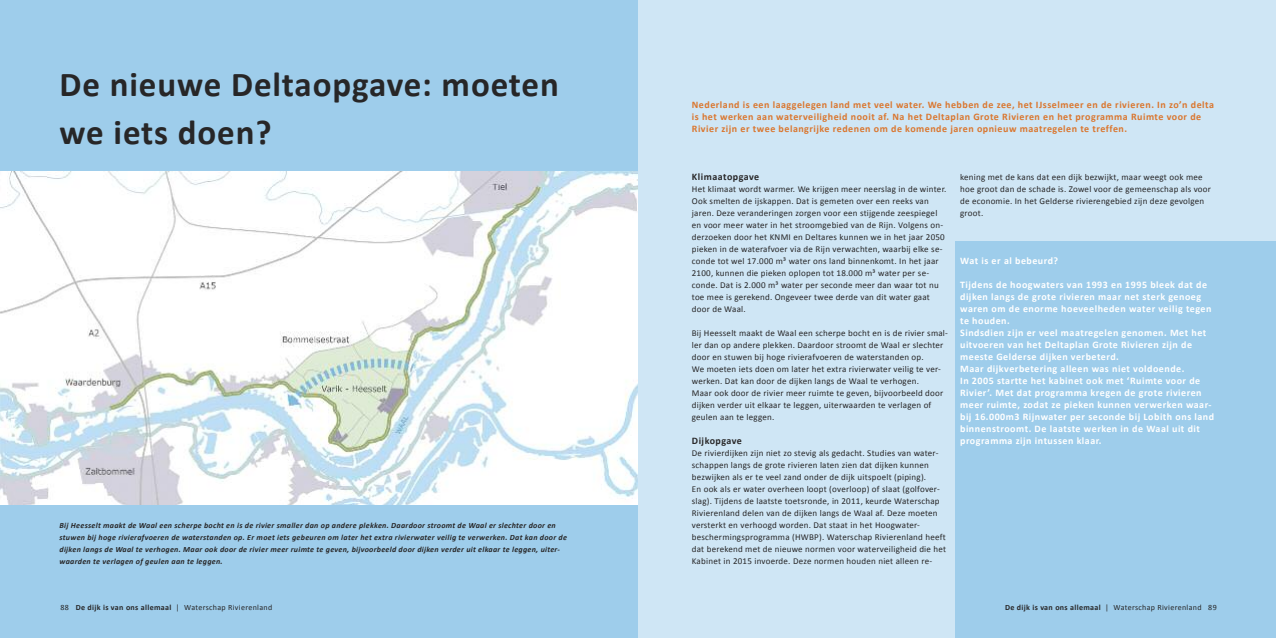
<style>
.page{position:relative;width:1276px;height:638px;background:#fff}
.page>*{position:absolute;margin:0;border:0;box-sizing:border-box;transform-origin:0 0}
.t1{font:700 35px/48px "Calibri";letter-spacing:.025em;color:#272627}
.t2{font:700 10px/12px "Calibri";letter-spacing:.05em;color:#fff}
.t3{font:700 10px/12px "Calibri";letter-spacing:.05em;color:#da762e}
.t4{font:700 10px "Calibri";letter-spacing:.05em;color:#272627}
.t5{font:9px/12px "Calibri";letter-spacing:.025em;color:#272627}
.t6{font:italic 700 8px/12px "Calibri";letter-spacing:.035em;color:#272627}
.t7{font:8px "Calibri";letter-spacing:.04em;color:#272627}
.s1{font-weight:700}
</style>
<div class="page">
<div style="left:0;top:0;width:638px;height:638px;background:#9ecdeb"></div>
<div style="left:638px;top:0;width:638px;height:638px;background:#cfe6f5"></div>
<div style="left:955px;top:241px;width:321px;height:397px;background:#9ecdeb"></div>
<img style="left:0;top:171px;width:638px;height:334px">
<h1 class="t1" style="left:60px;top:60px;width:501px">De nieuwe Deltaopgave: moeten we iets doen?</h1>
<p class="t3" style="left:692px;top:99px;width:523px">Nederland is een laaggelegen land met veel water. We hebben de zee, het IJsselmeer en de rivieren. In zo’n delta is het werken aan waterveiligheid nooit af. Na het Deltaplan Grote Rivieren en het programma Ruimte voor de<br>Rivier zijn er twee belangrijke redenen om de komende jaren opnieuw maatregelen te treffen.</p>
<p class="t4" style="left:692px;top:170px;width:69px">Klimaatopgave</p>
<p class="t5" style="left:692px;top:183px;width:256px">Het klimaat wordt warmer. We krijgen meer neerslag in de winter.<br>Ook smelten de ijskappen. Dat is gemeten over een reeks van jaren. Deze veranderingen zorgen voor een stijgende zeespiegel en voor meer water in het stroomgebied van de Rijn. Volgens on&shy;derzoeken door het KNMI en Deltares kunnen we in het jaar 2050 pieken in de waterafvoer via de Rijn verwachten, waarbij elke se&shy;conde tot wel 17.000 m³ water ons land binnenkomt. In het jaar 2100, kunnen die pieken oplopen tot 18.000 m³ water per se&shy;conde. Dat is 2.000 m³ water per seconde meer dan waar tot nu toe mee is gerekend. Ongeveer twee derde van dit water gaat door de Waal.</p>
<p class="t5" style="left:692px;top:327px;width:258px">Bij Heesselt maakt de Waal een scherpe bocht en is de rivier smal&shy;ler dan op andere plekken. Daardoor stroomt de Waal er slechter door en stuwen bij hoge rivierafvoeren de waterstanden op.<br>We moeten iets doen om later het extra rivierwater veilig te ver&shy;werken. Dat kan door de dijken langs de Waal te verhogen.<br>Maar ook door de rivier meer ruimte te geven, bijvoorbeeld door dijken verder uit elkaar te leggen, uiterwaarden te verlagen of geulen aan te leggen.</p>
<p class="t4" style="left:692px;top:434px;width:52px">Dijkopgave</p>
<p class="t5" style="left:692px;top:447px;width:256px">De rivierdijken zijn niet zo stevig als gedacht. Studies van water&shy;schappen langs de grote rivieren laten zien dat dijken kunnen bezwijken als er te veel zand onder de dijk uitspoelt (piping).<br>En ook als er water overheen loopt (overloop) of slaat (golfover&shy;slag). Tijdens de laatste toetsronde, in 2011, keurde Waterschap Rivierenland delen van de dijken langs de Waal af. Deze moeten versterkt en verhoogd worden. Dat staat in het Hoogwater&shy;beschermingsprogramma (HWBP). Waterschap Rivierenland heeft dat berekend met de nieuwe normen voor waterveiligheid die het Kabinet in 2015 invoerde. Deze normen houden niet alleen re-</p>
<p class="t5" style="left:960px;top:171px;width:252px">kening met de kans dat een dijk bezwijkt, maar weegt ook mee hoe groot dan de schade is. Zowel voor de gemeenschap als voor de economie. In het Gelderse rivierengebied zijn deze gevolgen groot.</p>
<p class="t2" style="left:960px;top:255px;width:100px">Wat is er al bebeurd?</p>
<p class="t2" style="left:960px;top:279px;width:255px">Tijdens de hoogwaters van 1993 en 1995 bleek dat de dijken langs de grote rivieren maar net sterk genoeg waren om de enorme hoeveelheden water veilig tegen te houden.<br>Sindsdien zijn er veel maatregelen genomen. Met het uitvoeren van het Deltaplan Grote Rivieren zijn de meeste Gelderse dijken verbeterd.<br>Maar dijkverbetering alleen was niet voldoende.<br>In 2005 startte het kabinet ook met ‘Ruimte voor de Rivier’. Met dat programma kregen de grote rivieren meer ruimte, zodat ze pieken kunnen verwerken waar&shy;bij 16.000m3 Rijnwater per seconde bij Lobith ons land binnenstroomt. De laatste werken in de Waal uit dit programma zijn intussen klaar.</p>
<p class="t6" style="left:60px;top:519px;width:509px">Bij Heesselt maakt de Waal een scherpe bocht en is de rivier smaller dan op andere plekken. Daardoor stroomt de Waal er slechter door en stuwen bij hoge rivierafvoeren de waterstanden op. Er moet iets gebeuren om later het extra rivierwater veilig te verwerken. Dat kan door de dijken langs de Waal te verhogen. Maar ook door de rivier meer ruimte te geven, bijvoorbeeld door dijken verder uit elkaar te leggen, uiter&shy;waarden te verlagen of geulen aan te leggen.</p>
<p class="t7" style="left:61px;top:602px;width:213px">88 <span class="s1">De dijk is van ons allemaal</span> | Waterschap Rivierenland</p>
<p class="t7" style="left:1005px;top:602px;width:213px"><span class="s1">De dijk is van ons allemaal</span> | Waterschap Rivierenland 89</p>
</div>
